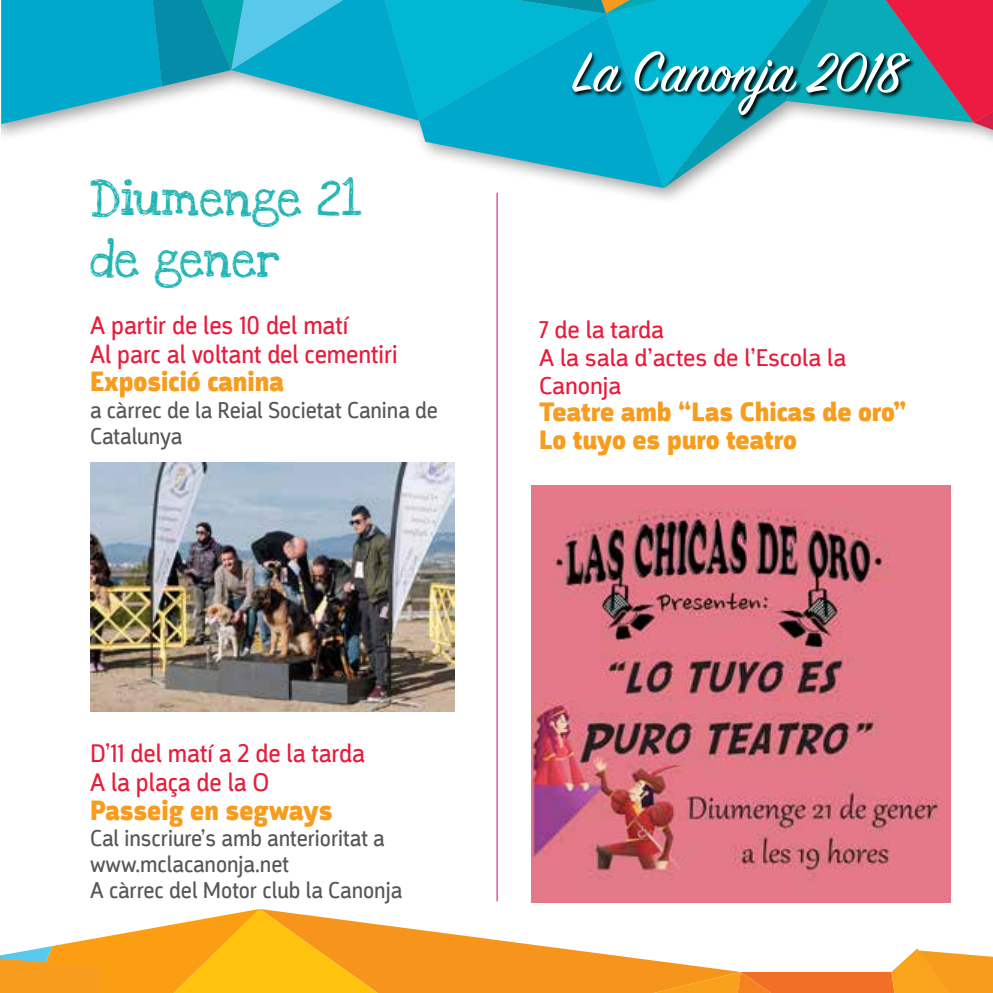
<style>
.page{position:relative;width:993px;height:993px;background:#fff}
.page>*{position:absolute;margin:0;border:0;box-sizing:border-box;transform-origin:0 0}
.t1{font:62.5px "Sign Painter House Script";color:#fff}
.t2{font:36.75px/60.5px "Love Ya Like A Sister";color:#23b5b5;scale:.95 1}
.t3{font:29px "Argumentum Regular 3";color:#f79c1c;scale:.95 1}
.t4{font:27.5px/27.5px "Argumentum Regular 3";color:#f79c1c}
.t5{font:26.25px/29px "Argumentum Regular 6";color:#e81c3b;scale:.95 1}
.t6{font:25px/27.5px "Argumentum Regular 6";color:#e81c3b}
.t7{font:23.5px/26.2px "Argumentum Regular 6";color:#575756;scale:.95 1}
</style>
<div class="page">
<svg style="left:1px;top:0;width:991px;height:188px"></svg>
<div style="left:571px;top:51px;width:344px;height:70px;background:#000;opacity:.97"></div>
<svg style="left:0;top:909px;width:992px;height:83px"></svg>
<hr style="left:496px;top:193px;width:1px;height:708px;background:#e8308a">
<img style="left:531px;top:485px;width:419px;height:417px">
<img style="left:90px;top:462px;width:365px;height:249px">
<h2 class="t2" style="left:90px;top:170px;width:286px">Diumenge 21 de gener</h2>
<p class="t5" style="left:90px;top:310px;width:325px">A partir de les 10 del matí<br>Al parc al voltant del cementiri</p>
<p class="t3" style="left:90px;top:364px;width:205px">Exposició canina</p>
<p class="t7" style="left:90px;top:397px;width:367px">a càrrec de la Reial Societat Canina de<br>Catalunya</p>
<h1 class="t1" style="left:572px;top:34px;width:330px">La Canonja 2018</h1>
<p class="t6" style="left:539px;top:316px;width:308px">7 de la tarda<br>A la sala d’actes de l’Escola la<br>Canonja</p>
<p class="t4" style="left:539px;top:399px;width:369px">Teatre amb “Las Chicas de oro”<br>Lo tuyo es puro teatro</p>
<p class="t5" style="left:90px;top:738px;width:290px">D’11 del matí a 2 de la tarda<br>A la plaça de la O</p>
<p class="t3" style="left:90px;top:792px;width:257px">Passeig en segways</p>
<p class="t7" style="left:90px;top:825px;width:330px">Cal inscriure’s amb anterioritat a www.mclacanonja.net<br>A càrrec del Motor club la Canonja</p>
</div>
